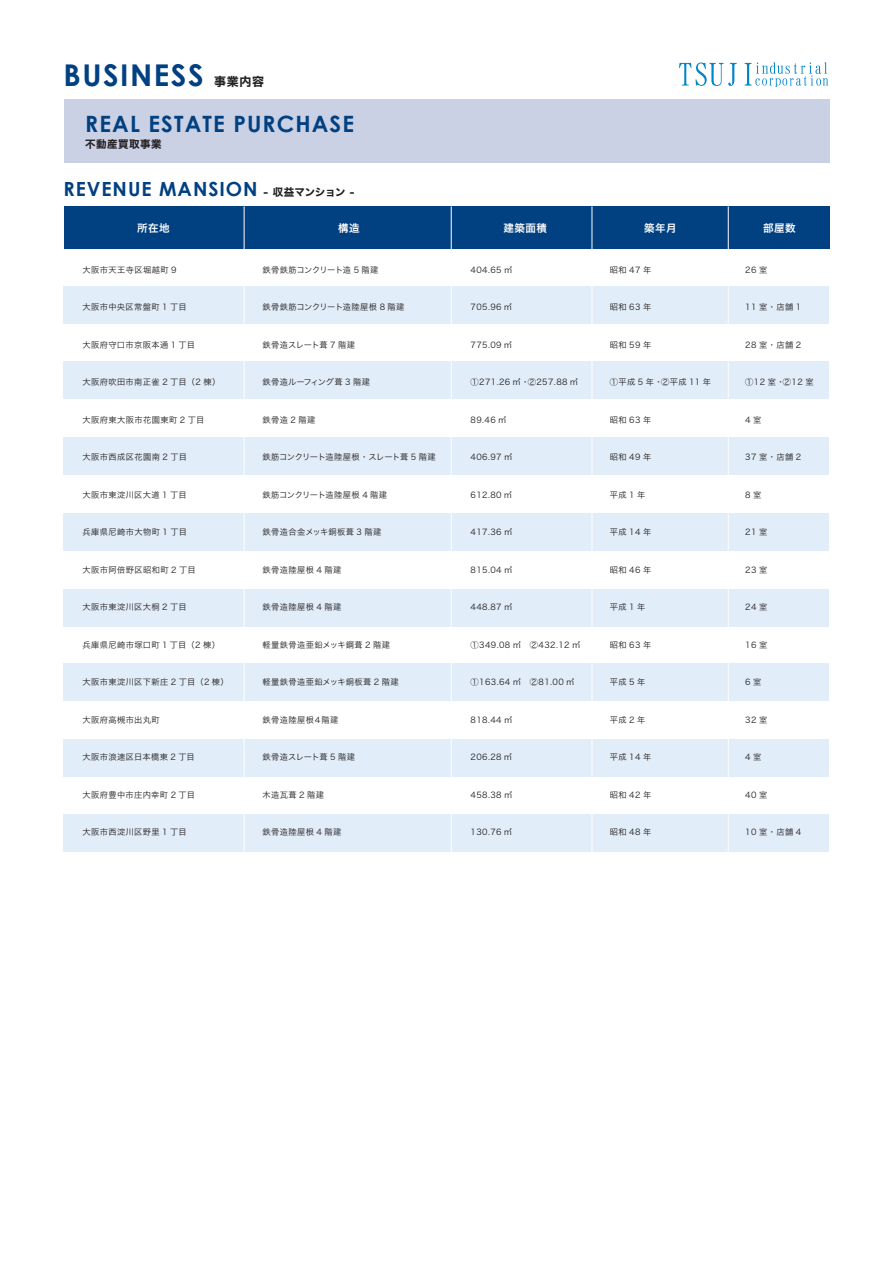
<style>
.page{position:relative;width:893px;height:1263px;background:#fff}
.page>*{position:absolute;margin:0;border:0;box-sizing:border-box;transform-origin:0 0}
.t1{font:700 30px "Century Gothic";letter-spacing:.05em;color:#014081}
.t2{font:700 22.5px "Century Gothic";letter-spacing:.05em;color:#014081}
.t3{font:700 19.5px "Century Gothic";letter-spacing:.05em;color:#014081}
.t4{font:12px "Hiragino Sans W7";color:#231f20}
.t5{font:10.5px "Hiragino Sans W6";letter-spacing:.05em;color:#fff}
.t6{font:10.5px "Hiragino Sans W7";letter-spacing:.05em;color:#231f20}
.t7{font:8.25px "Hiragino Sans W3";letter-spacing:.05em;color:#231f20}
.t8{font:8.25px "Hiragino Sans W3";letter-spacing:-.04em;color:#231f20}
.t9{font:8.25px "Hiragino Sans W3";letter-spacing:-.005em;color:#231f20}
.t10{font:8.25px "Hiragino Sans W3";letter-spacing:.015em;color:#231f20}
.t11{font:8.25px "Hiragino Sans W3";letter-spacing:-.03em;color:#231f20}
.t12{font:8.25px "Hiragino Sans W3";letter-spacing:.025em;color:#231f20}
.s1{font-family:"Hiragino Sans W7";font-weight:400;font-size:10.5px;color:#231f20}
</style>
<div class="page">
<div style="left:64px;top:99px;width:765px;height:63px;background:#cbd1e5"></div>
<svg style="left:679px;top:62px;width:58px;height:24px"></svg>
<svg style="left:745px;top:62px;width:83px;height:25px"></svg>
<div style="left:64px;top:206px;width:765px;height:43px;background:#014081"></div>
<div style="left:64px;top:286px;width:765px;height:37px;background:#e1edf8"></div>
<div style="left:64px;top:362px;width:765px;height:37px;background:#e1edf8"></div>
<div style="left:64px;top:438px;width:765px;height:37px;background:#e1edf8"></div>
<div style="left:64px;top:513px;width:765px;height:37px;background:#e1edf8"></div>
<div style="left:64px;top:589px;width:765px;height:37px;background:#e1edf8"></div>
<div style="left:64px;top:664px;width:765px;height:37px;background:#e1edf8"></div>
<div style="left:64px;top:739px;width:765px;height:37px;background:#e1edf8"></div>
<div style="left:64px;top:814px;width:765px;height:37px;background:#e1edf8"></div>
<hr style="left:244px;top:206px;width:1px;height:647px;background:#fff">
<hr style="left:451px;top:206px;width:1px;height:647px;background:#fff">
<hr style="left:592px;top:206px;width:1px;height:647px;background:#fff">
<hr style="left:728px;top:206px;width:1px;height:647px;background:#fff">
<h1 class="t1" style="left:64px;top:52px;width:142px">BUSINESS</h1>
<h3 class="t4" style="left:214px;top:72px;width:51px">事業内容</h3>
<h2 class="t2" style="left:85px;top:107px;width:270px">REAL ESTATE PURCHASE</h2>
<p class="t6" style="left:85px;top:136px;width:78px">不動産買取事業</p>
<h3 class="t3" style="left:64px;top:174px;width:292px">REVENUE MANSION <span class="s1">- 収益マンション -</span></h3>
<p class="t5" style="left:137px;top:218px;width:34px">所在地</p>
<p class="t5" style="left:338px;top:218px;width:23px">構造</p>
<p class="t5" style="left:503px;top:218px;width:45px">建築面積</p>
<p class="t5" style="left:644px;top:218px;width:34px">築年月</p>
<p class="t5" style="left:763px;top:218px;width:34px">部屋数</p>
<p class="t7" style="left:82px;top:262px;width:96px">大阪市天王寺区堀越町 9</p>
<p class="t7" style="left:82px;top:300px;width:106px">大阪市中央区常盤町 1 丁目</p>
<p class="t7" style="left:82px;top:337px;width:114px">大阪府守口市京阪本通 1 丁目</p>
<p class="t7" style="left:82px;top:375px;width:139px">大阪府吹田市南正雀 2 丁目（2 棟）</p>
<p class="t7" style="left:82px;top:412px;width:123px">大阪府東大阪市花園東町 2 丁目</p>
<p class="t7" style="left:82px;top:450px;width:106px">大阪市西成区花園南 2 丁目</p>
<p class="t7" style="left:82px;top:487px;width:106px">大阪市東淀川区大道 1 丁目</p>
<p class="t7" style="left:82px;top:525px;width:106px">兵庫県尼崎市大物町 1 丁目</p>
<p class="t7" style="left:82px;top:562px;width:115px">大阪市阿倍野区昭和町 2 丁目</p>
<p class="t7" style="left:82px;top:600px;width:106px">大阪市東淀川区大桐 2 丁目</p>
<p class="t7" style="left:82px;top:637px;width:139px">兵庫県尼崎市塚口町 1 丁目（2 棟）</p>
<p class="t7" style="left:82px;top:675px;width:148px">大阪市東淀川区下新庄 2 丁目（2 棟）</p>
<p class="t7" style="left:82px;top:712px;width:79px">大阪府高槻市出丸町</p>
<p class="t7" style="left:82px;top:750px;width:114px">大阪市浪速区日本橋東 2 丁目</p>
<p class="t7" style="left:82px;top:787px;width:114px">大阪府豊中市庄内幸町 2 丁目</p>
<p class="t7" style="left:82px;top:825px;width:106px">大阪市西淀川区野里 1 丁目</p>
<p class="t7" style="left:745px;top:262px;width:23px">26 室</p>
<p class="t7" style="left:745px;top:300px;width:57px">11 室・店舗 1</p>
<p class="t7" style="left:745px;top:337px;width:57px">28 室・店舗 2</p>
<p class="t7" style="left:745px;top:375px;width:70px">①12 室・②12 室</p>
<p class="t7" style="left:745px;top:412px;width:18px">4 室</p>
<p class="t7" style="left:745px;top:450px;width:57px">37 室・店舗 2</p>
<p class="t7" style="left:745px;top:487px;width:18px">8 室</p>
<p class="t7" style="left:745px;top:525px;width:23px">21 室</p>
<p class="t7" style="left:745px;top:562px;width:23px">23 室</p>
<p class="t7" style="left:745px;top:600px;width:24px">24 室</p>
<p class="t7" style="left:745px;top:637px;width:23px">16 室</p>
<p class="t7" style="left:745px;top:675px;width:18px">6 室</p>
<p class="t7" style="left:745px;top:712px;width:23px">32 室</p>
<p class="t7" style="left:745px;top:750px;width:18px">4 室</p>
<p class="t7" style="left:745px;top:787px;width:24px">40 室</p>
<p class="t7" style="left:745px;top:825px;width:57px">10 室・店舗 4</p>
<p class="t7" style="left:470px;top:262px;width:43px">404.65 ㎡</p>
<p class="t7" style="left:470px;top:300px;width:43px">705.96 ㎡</p>
<p class="t7" style="left:470px;top:337px;width:43px">775.09 ㎡</p>
<p class="t7" style="left:470px;top:375px;width:109px">①271.26 ㎡・②257.88 ㎡</p>
<p class="t7" style="left:470px;top:412px;width:37px">89.46 ㎡</p>
<p class="t7" style="left:470px;top:450px;width:43px">406.97 ㎡</p>
<p class="t7" style="left:470px;top:487px;width:43px">612.80 ㎡</p>
<p class="t7" style="left:470px;top:525px;width:43px">417.36 ㎡</p>
<p class="t7" style="left:470px;top:562px;width:43px">815.04 ㎡</p>
<p class="t7" style="left:470px;top:600px;width:43px">448.87 ㎡</p>
<p class="t7" style="left:470px;top:637px;width:111px">①349.08 ㎡　②432.12 ㎡</p>
<p class="t7" style="left:470px;top:675px;width:105px">①163.64 ㎡　②81.00 ㎡</p>
<p class="t7" style="left:470px;top:712px;width:43px">818.44 ㎡</p>
<p class="t7" style="left:470px;top:750px;width:43px">206.28 ㎡</p>
<p class="t7" style="left:470px;top:787px;width:43px">458.38 ㎡</p>
<p class="t7" style="left:470px;top:825px;width:43px">130.76 ㎡</p>
<p class="t7" style="left:610px;top:262px;width:43px">昭和 47 年</p>
<p class="t7" style="left:610px;top:300px;width:43px">昭和 63 年</p>
<p class="t7" style="left:610px;top:337px;width:43px">昭和 59 年</p>
<p class="t7" style="left:610px;top:375px;width:103px">①平成 5 年・②平成 11 年</p>
<p class="t7" style="left:610px;top:412px;width:43px">昭和 63 年</p>
<p class="t7" style="left:610px;top:450px;width:43px">昭和 49 年</p>
<p class="t7" style="left:610px;top:487px;width:37px">平成1年</p>
<p class="t7" style="left:610px;top:525px;width:43px">平成 14 年</p>
<p class="t7" style="left:610px;top:562px;width:43px">昭和 46 年</p>
<p class="t7" style="left:610px;top:600px;width:37px">平成1年</p>
<p class="t7" style="left:610px;top:637px;width:43px">昭和 63 年</p>
<p class="t7" style="left:610px;top:675px;width:37px">平成5年</p>
<p class="t7" style="left:610px;top:712px;width:37px">平成2年</p>
<p class="t7" style="left:610px;top:750px;width:43px">平成 14 年</p>
<p class="t7" style="left:610px;top:787px;width:43px">昭和 42 年</p>
<p class="t7" style="left:610px;top:825px;width:43px">昭和 48 年</p>
<p class="t8" style="left:262px;top:262px;width:118px">鉄骨鉄筋コンクリート造 5 階建</p>
<p class="t10" style="left:262px;top:300px;width:144px">鉄骨鉄筋コンクリート造陸屋根 8 階建</p>
<p class="t9" style="left:262px;top:337px;width:94px">鉄骨造スレート葺 7 階建</p>
<p class="t12" style="left:262px;top:375px;width:109px">鉄骨造ルーフィング葺 3 階建</p>
<p class="t7" style="left:262px;top:412px;width:54px">鉄骨造 2 階建</p>
<p class="t8" style="left:262px;top:450px;width:175px">鉄筋コンクリート造陸屋根・スレート葺 5 階建</p>
<p class="t11" style="left:262px;top:487px;width:126px">鉄筋コンクリート造陸屋根 4 階建</p>
<p class="t7" style="left:262px;top:525px;width:120px">鉄骨造合金メッキ銅板葺 3 階建</p>
<p class="t7" style="left:262px;top:562px;width:80px">鉄骨造陸屋根 4 階建</p>
<p class="t7" style="left:262px;top:600px;width:80px">鉄骨造陸屋根 4 階建</p>
<p class="t7" style="left:262px;top:637px;width:129px">軽量鉄骨造亜鉛メッキ鋼葺 2 階建</p>
<p class="t7" style="left:262px;top:675px;width:138px">軽量鉄骨造亜鉛メッキ銅板葺 2 階建</p>
<p class="t7" style="left:262px;top:712px;width:78px">鉄骨造陸屋根４階建</p>
<p class="t9" style="left:262px;top:750px;width:94px">鉄骨造スレート葺 5 階建</p>
<p class="t7" style="left:262px;top:787px;width:63px">木造瓦葺 2 階建</p>
<p class="t7" style="left:262px;top:825px;width:80px">鉄骨造陸屋根 4 階建</p>
</div>
